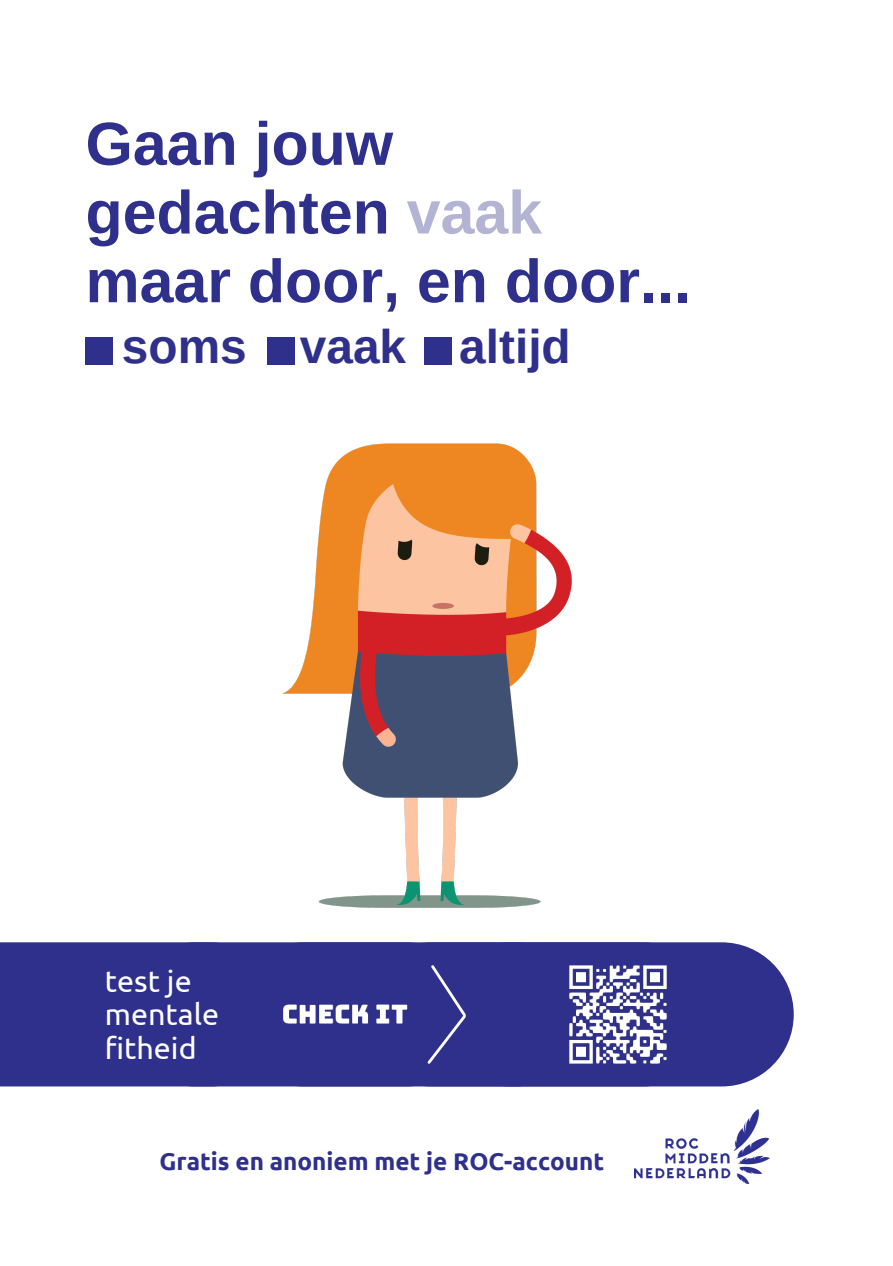
<style>
.page{position:relative;width:893px;height:1266px;background:#fff}
.page>*{position:absolute;margin:0;border:0;box-sizing:border-box;transform-origin:0 0}
.t1{font:700 60.82px "Arimo";color:#2e308c}
.t2{font:700 47.78px "Arimo";color:#2e308c}
.t3{font:30.45px "Ubuntu";color:#fff}
.t4{font:700 24.3px "Ubuntu";color:#2e308c}
.s1{color:#b3b3d4}
</style>
<div class="page">
<div style="left:438px;top:942px;width:355px;height:144px;background:#2e308c;border-radius:72px"></div>
<div style="left:359px;top:942px;width:356px;height:144px;background:#2e308c;border-radius:72px"></div>
<div style="left:123px;top:942px;width:356px;height:144px;background:#2e308c;border-radius:72px"></div>
<div style="left:0;top:942px;width:211px;height:144px;background:#2e308c"></div>
<svg style="left:427px;top:1006px;width:39px;height:58px"></svg>
<img style="left:283px;top:1006px;width:125px;height:18px">
<div style="left:85px;top:337px;width:28px;height:27px;background:#2e308c"></div>
<div style="left:267px;top:337px;width:27px;height:27px;background:#2e308c"></div>
<div style="left:424px;top:337px;width:28px;height:27px;background:#2e308c"></div>
<img style="left:635px;top:1109px;width:135px;height:74px">
<img style="left:211px;top:443px;width:431px;height:563px">
<img style="left:555px;top:951px;width:112px;height:113px">
<p class="t1" style="left:85px;top:110px;width:309px">Gaan jouw</p>
<p class="t1" style="left:85px;top:178px;width:458px">gedachten <span class="s1">vaak</span></p>
<p class="t1" style="left:85px;top:247px;width:606px">maar door, en door...</p>
<p class="t2" style="left:122px;top:319px;width:450px">soms vaak altijd</p>
<p class="t3" style="left:105px;top:963px;width:88px">test je</p>
<p class="t3" style="left:105px;top:996px;width:116px">mentale</p>
<p class="t3" style="left:105px;top:1030px;width:93px">fitheid</p>
<p class="t4" style="left:159px;top:1147px;width:446px">Gratis en anoniem met je ROC-account</p>
</div>
